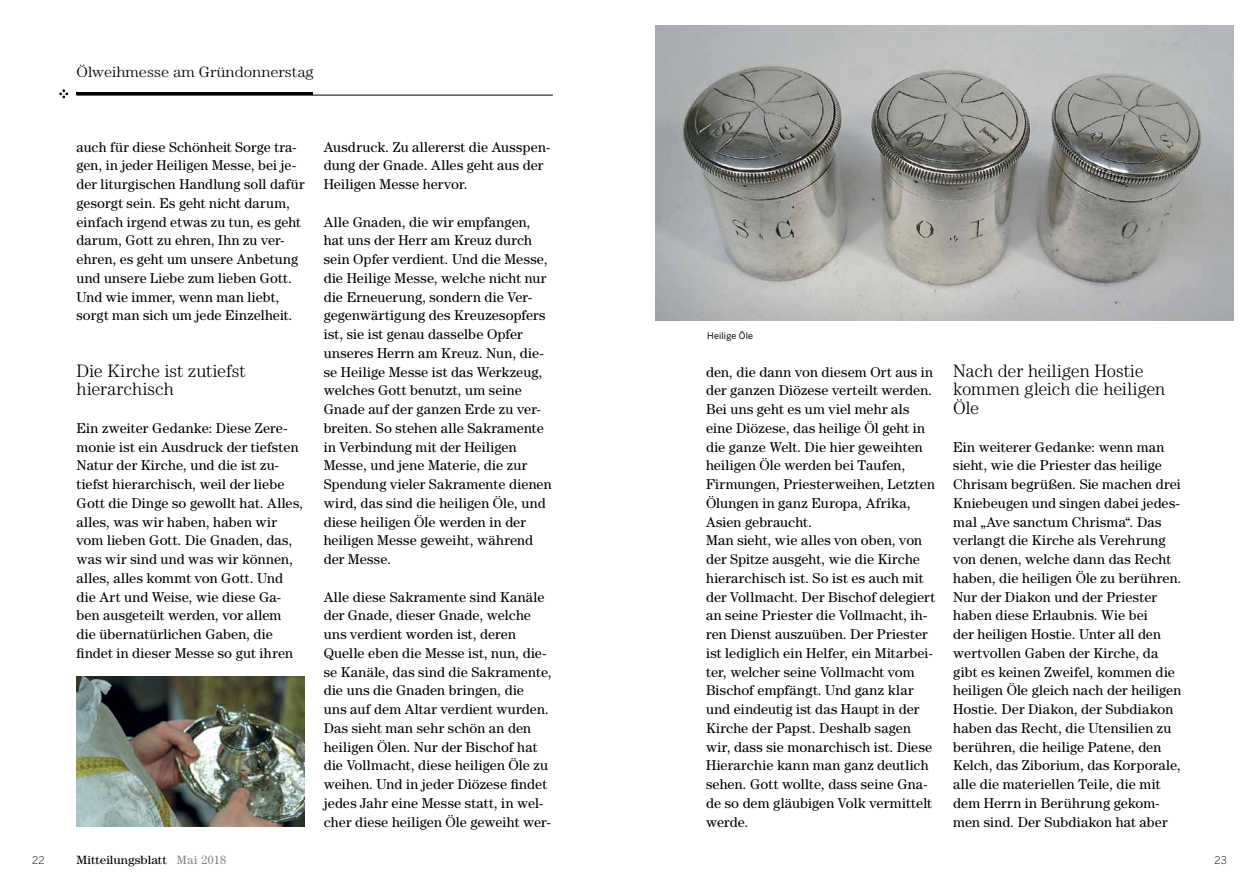
<style>
.page{position:relative;width:1259px;height:893px;background:#fff}
.page>*{position:absolute;margin:0;border:0;box-sizing:border-box;transform-origin:0 0}
.t1{font:300 18px/18.8px "Century Std";letter-spacing:-.005em;color:#000}
.t2{font:300 15px "Century Std";color:#000;scale:1.09 1}
.t3{font:14.25px/18.8px "Century Std";letter-spacing:.01em;color:#000}
.t4{font:12px "Century Std";color:#000;scale:1.09 1}
.t5{font:300 10.5px "Benton Sans";color:#000}
.t6{font:9px "Benton Sans";letter-spacing:.02em;color:#000}
.s1{color:#807f83}
</style>
<div class="page">
<svg style="left:60px;top:90px;width:8px;height:8px"></svg>
<hr style="left:77px;top:95px;width:476px;height:1px;background:#000">
<img style="left:655px;top:26px;width:578px;height:294px">
<img style="left:77px;top:676px;width:227px;height:151px">
<hr style="left:77px;top:93px;width:236px;height:2px;background:#000">
<p class="t2" style="left:77px;top:63px;width:219px">Ölweihmesse am Gründonnerstag</p>
<p class="t3" style="left:77px;top:137px;width:230px">auch für diese Schönheit Sorge tra&shy;gen, in jeder Heiligen Messe, bei je&shy;der liturgischen Handlung soll dafür gesorgt sein. Es geht nicht darum, einfach irgend etwas zu tun, es geht darum, Gott zu ehren, Ihn zu ver&shy;ehren, es geht um unsere Anbetung und unsere Liebe zum lieben Gott.<br>Und wie immer, wenn man liebt, sorgt man sich um jede Einzelheit.</p>
<p class="t1" style="left:77px;top:361px;width:171px">Die Kirche ist zutiefst hierarchisch</p>
<p class="t3" style="left:77px;top:418px;width:228px">Ein zweiter Gedanke: Diese Zere&shy;monie ist ein Ausdruck der tiefsten Natur der Kirche, und die ist zu&shy;tiefst hierarchisch, weil der liebe Gott die Dinge so gewollt hat. Alles, alles, was wir haben, haben wir vom lieben Gott. Die Gnaden, das, was wir sind und was wir können, alles, alles kommt von Gott. Und die Art und Weise, wie diese Ga&shy;ben ausgeteilt werden, vor allem die übernatürlichen Gaben, die findet in dieser Messe so gut ihren</p>
<p class="t3" style="left:324px;top:137px;width:228px">Ausdruck. Zu allererst die Ausspen&shy;dung der Gnade. Alles geht aus der<br>Heiligen Messe hervor.</p>
<p class="t3" style="left:324px;top:212px;width:229px">Alle Gnaden, die wir empfangen, hat uns der Herr am Kreuz durch sein Opfer verdient. Und die Messe, die Heilige Messe, welche nicht nur die Erneuerung, sondern die Ver&shy;gegenwärtigung des Kreuzesopfers ist, sie ist genau dasselbe Opfer unseres Herrn am Kreuz. Nun, die&shy;se Heilige Messe ist das Werkzeug, welches Gott benutzt, um seine<br>Gnade auf der ganzen Erde zu ver&shy;breiten. So stehen alle Sakramente in Verbindung mit der Heiligen<br>Messe, und jene Materie, die zur<br>Spendung vieler Sakramente dienen wird, das sind die heiligen Öle, und diese heiligen Öle werden in der heiligen Messe geweiht, während der Messe.</p>
<p class="t3" style="left:324px;top:587px;width:229px">Alle diese Sakramente sind Kanäle der Gnade, dieser Gnade, welche uns verdient worden ist, deren Quelle eben die Messe ist, nun, die&shy;se Kanäle, das sind die Sakramente, die uns die Gnaden bringen, die<br>uns auf dem Altar verdient wurden.<br>Das sieht man sehr schön an den heiligen Ölen. Nur der Bischof hat die Vollmacht, diese heiligen Öle zu weihen. Und in jeder Diözese findet jedes Jahr eine Messe statt, in wel&shy;cher diese heiligen Öle geweiht wer-</p>
<p class="t6" style="left:707px;top:330px;width:48px">Heilige Öle</p>
<p class="t3" style="left:706px;top:362px;width:231px">den, die dann von diesem Ort aus in der ganzen Diözese verteilt werden.<br>Bei uns geht es um viel mehr als eine Diözese, das heilige Öl geht in die ganze Welt. Die hier geweihten heiligen Öle werden bei Taufen,<br>Firmungen, Priesterweihen, Letzten<br>Ölungen in ganz Europa, Afrika,<br>Asien gebraucht.<br>Man sieht, wie alles von oben, von der Spitze ausgeht, wie die Kirche hierarchisch ist. So ist es auch mit der Vollmacht. Der Bischof delegiert an seine Priester die Vollmacht, ih&shy;ren Dienst auszuüben. Der Priester ist lediglich ein Helfer, ein Mitarbei&shy;ter, welcher seine Vollmacht vom<br>Bischof empfängt. Und ganz klar und eindeutig ist das Haupt in der<br>Kirche der Papst. Deshalb sagen wir, dass sie monarchisch ist. Diese<br>Hierarchie kann man ganz deutlich sehen. Gott wollte, dass seine Gna&shy;de so dem gläubigen Volk vermittelt werde.</p>
<p class="t1" style="left:953px;top:361px;width:213px">Nach der heiligen Hostie kommen gleich die heiligen<br>Öle</p>
<p class="t3" style="left:953px;top:437px;width:230px">Ein weiterer Gedanke: wenn man sieht, wie die Priester das heilige Chrisam begrüßen. Sie machen drei Kniebeugen und singen dabei jedes&shy;mal „Ave sanctum Chrisma“. Das verlangt die Kirche als Verehrung von denen, welche dann das Recht haben, die heiligen Öle zu berühren.<br>Nur der Diakon und der Priester haben diese Erlaubnis. Wie bei<br>der heiligen Hostie. Unter all den wertvollen Gaben der Kirche, da gibt es keinen Zweifel, kommen die heiligen Öle gleich nach der heiligen Hostie. Der Diakon, der Subdiakon haben das Recht, die Utensilien zu berühren, die heilige Patene, den Kelch, das Ziborium, das Korporale, alle die materiellen Teile, die mit dem Herrn in Berührung gekom&shy;men sind. Der Subdiakon hat aber</p>
<p class="t5" style="left:32px;top:854px;width:14px">22</p>
<p class="t4" style="left:77px;top:853px;width:139px">Mitteilungsblatt <span class="s1">Mai 2018</span></p>
<p class="t5" style="left:1214px;top:854px;width:14px">23</p>
</div>
